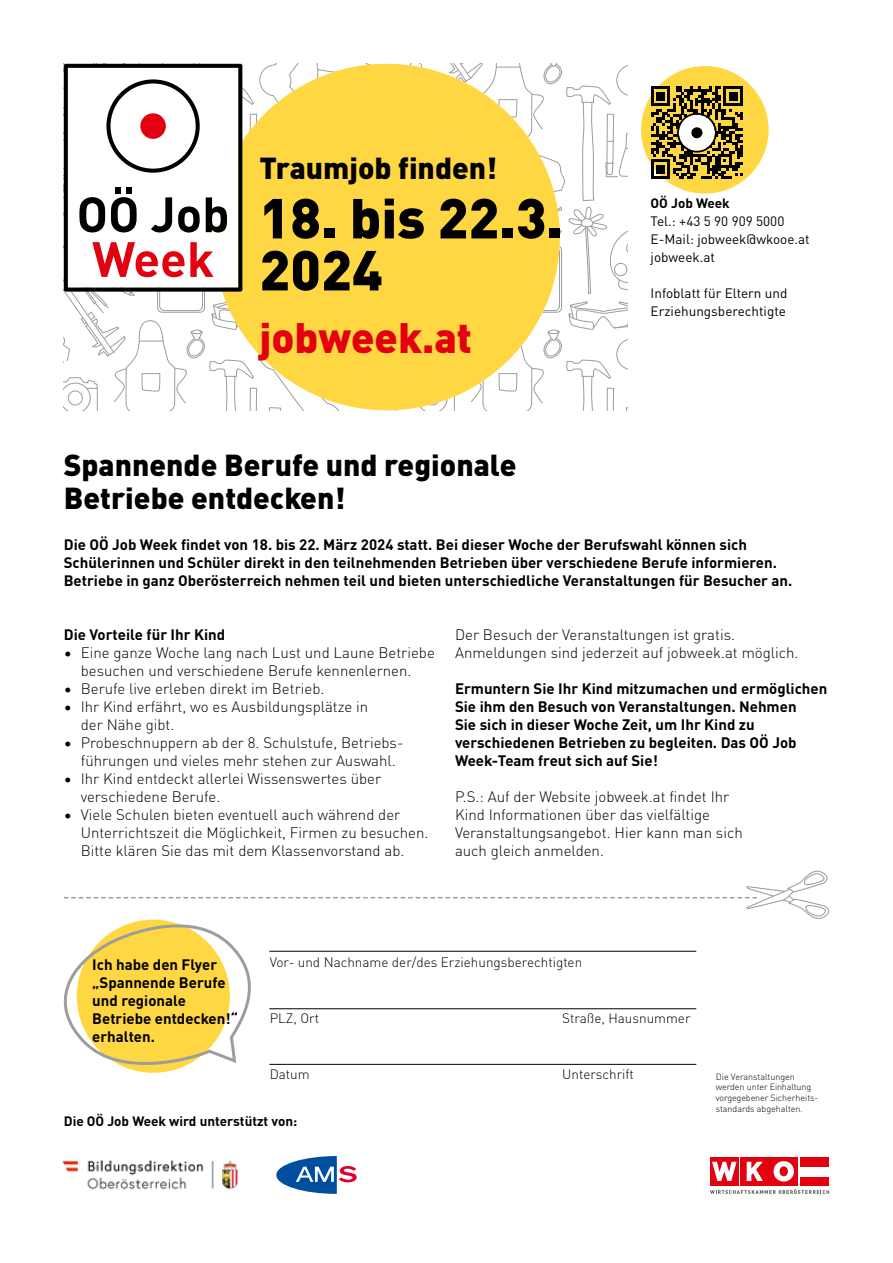
<style>
.page{position:relative;width:893px;height:1263px;background:#fff}
.page>*{position:absolute;margin:0;border:0;box-sizing:border-box;transform-origin:0 0}
.t1{font:900 55.5px/52.1px "DINOT";color:#000}
.t2{font:900 42px "DINOT";color:#e3000f}
.t3{font:900 30px/33px "DINOT";color:#000}
.t4{font:300 15px/18px "DINOT";color:#000}
.t5{font:700 15px/18px "DINOT";color:#000}
.t6{font:13.5px/18px "DINOT";color:#000}
.t7{font:300 13.5px "DINOT";color:#000}
.t8{font:700 13.5px "DINOT";color:#000}
.t9{font:300 9px/10.8px "DINOT";letter-spacing:-.005em;color:#000}
</style>
<div class="page">
<svg style="left:64px;top:64px;width:563px;height:346px"></svg>
<div style="left:213px;top:64px;width:347px;height:346px;background:#ffd743;border-radius:50%"></div>
<div style="left:641px;top:66px;width:128px;height:128px;background:#ffd743;border-radius:50%"></div>
<svg style="left:651px;top:86px;width:92px;height:93px"></svg>
<div style="left:691px;top:127px;width:11px;height:11px;background:#000;border-radius:50%"></div>
<svg style="left:64px;top:64px;width:178px;height:228px"></svg>
<svg style="left:276px;top:1156px;width:81px;height:38px"></svg>
<img style="left:62px;top:1159px;width:177px;height:31px">
<svg style="left:710px;top:1189px;width:119px;height:5px"></svg>
<div style="left:770px;top:1157px;width:28px;height:29px;background:#e3000f"></div>
<div style="left:740px;top:1157px;width:28px;height:29px;background:#e3000f"></div>
<svg style="left:747px;top:1162px;width:16px;height:19px"></svg>
<div style="left:710px;top:1157px;width:28px;height:29px;background:#e3000f"></div>
<svg style="left:712px;top:1162px;width:25px;height:19px"></svg>
<svg style="left:773px;top:1161px;width:21px;height:20px"></svg>
<div style="left:801px;top:1157px;width:28px;height:10px;background:#e3000f"></div>
<div style="left:801px;top:1176px;width:28px;height:10px;background:#e3000f"></div>
<svg style="left:63px;top:871px;width:766px;height:202px"></svg>
<h3 class="t3" style="left:259px;top:149px;width:239px">Traumjob finden!</h3>
<h1 class="t1" style="left:259px;top:187px;width:305px">18. bis 22.3.<br>2024</h1>
<p class="t8" style="left:651px;top:192px;width:81px">OÖ Job Week</p>
<p class="t6" style="left:651px;top:211px;width:161px">Tel.: +43 5 90 909 5000<br>E-Mail: jobweek@wkooe.at jobweek.at</p>
<p class="t6" style="left:651px;top:283px;width:138px">Infoblatt für Eltern und<br>Erziehungsberechtigte</p>
<h2 class="t2" style="left:259px;top:305px;width:214px">jobweek.at</h2>
<h3 class="t3" style="left:64px;top:446px;width:454px">Spannende Berufe und regionale<br>Betriebe entdecken!</h3>
<p class="t5" style="left:64px;top:534px;width:730px">Die OÖ Job Week findet von 18. bis 22. März 2024 statt. Bei dieser Woche der Berufswahl können sich<br>Schülerinnen und Schüler direkt in den teilnehmenden Betrieben über verschiedene Berufe informieren.<br>Betriebe in ganz Oberösterreich nehmen teil und bieten unterschiedliche Veranstaltungen für Besucher an.</p>
<p class="t5" style="left:64px;top:624px;width:163px">Die Vorteile für Ihr Kind</p>
<p class="t4" style="left:64px;top:642px;width:373px;text-align:center">• Eine ganze Woche lang nach Lust und Laune Betriebe besuchen und verschiedene Berufe kennenlernen.</p>
<p class="t4" style="left:64px;top:678px;width:262px">• Berufe live erleben direkt im Betrieb.</p>
<p class="t4" style="left:81px;top:696px;width:289px;text-indent:-17px">• Ihr Kind erfährt, wo es Ausbildungsplätze in der Nähe gibt.</p>
<p class="t4" style="left:81px;top:732px;width:324px;text-indent:-17px">• Probeschnuppern ab der 8. Schulstufe, Betriebs&shy;führungen und vieles mehr stehen zur Auswahl.</p>
<p class="t4" style="left:81px;top:768px;width:302px;text-indent:-17px">• Ihr Kind entdeckt allerlei Wissenswertes über verschiedene Berufe.</p>
<p class="t4" style="left:81px;top:804px;width:349px;text-indent:-17px">• Viele Schulen bieten eventuell auch während der<br>Unterrichtszeit die Möglichkeit, Firmen zu besuchen.<br>Bitte klären Sie das mit dem Klassenvorstand ab.</p>
<p class="t4" style="left:455px;top:624px;width:345px">Der Besuch der Veranstaltungen ist gratis.<br>Anmeldungen sind jederzeit auf jobweek.at möglich.</p>
<p class="t5" style="left:455px;top:678px;width:374px">Ermuntern Sie Ihr Kind mitzumachen und ermöglichen Sie ihm den Besuch von Veranstaltungen. Nehmen<br>Sie sich in dieser Woche Zeit, um Ihr Kind zu verschiedenen Betrieben zu begleiten. Das OÖ Job Week-Team freut sich auf Sie!</p>
<p class="t4" style="left:455px;top:786px;width:289px">P.S.: Auf der Website jobweek.at findet Ihr Kind Informationen über das vielfältige Veranstaltungsangebot. Hier kann man sich auch gleich anmelden.</p>
<p class="t5" style="left:92px;top:954px;width:147px">Ich habe den Flyer „Spannende Berufe und regionale<br>Betriebe entdecken!“ erhalten.</p>
<p class="t7" style="left:270px;top:952px;width:314px">Vor- und Nachname der/des Erziehungsberechtigten</p>
<p class="t7" style="left:270px;top:1008px;width:51px">PLZ, Ort</p>
<p class="t7" style="left:562px;top:1008px;width:130px">Straße, Hausnummer</p>
<p class="t7" style="left:270px;top:1064px;width:42px">Datum</p>
<p class="t7" style="left:562px;top:1064px;width:73px">Unterschrift</p>
<p class="t8" style="left:64px;top:1110px;width:235px">Die OÖ Job Week wird unterstützt von:</p>
<p class="t9" style="left:716px;top:1070px;width:104px">Die Veranstaltungen werden unter Einhaltung vorgegebener Sicherheits&shy;standards abgehalten.</p>
</div>
